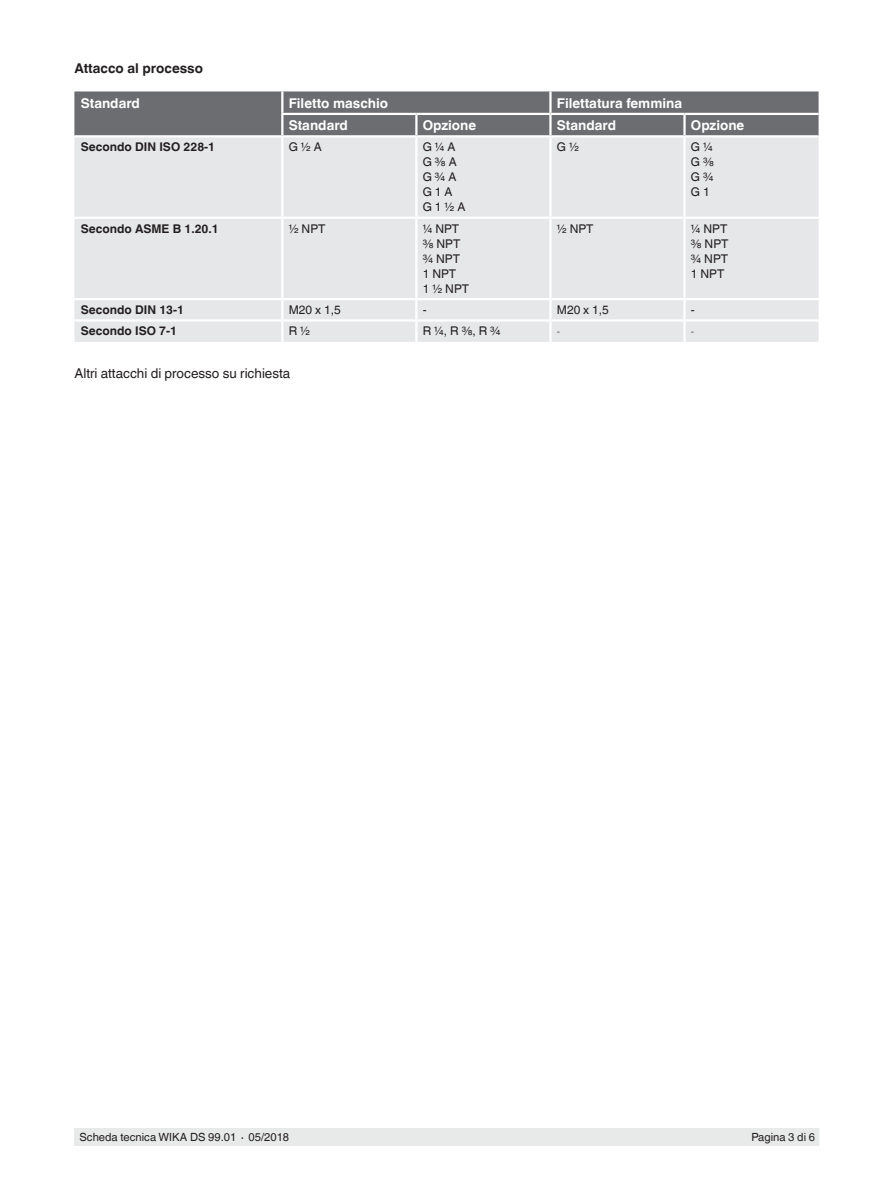
<style>
.page{position:relative;width:893px;height:1188px;background:#fff}
.page>*{position:absolute;margin:0;border:0;box-sizing:border-box;transform-origin:0 0}
.t1{font:700 13.5px "Helvetica World";color:#fff}
.t2{font:13.5px "Helvetica World";color:#231f20}
.t3{font:700 13.5px "Helvetica World";color:#231f20}
.t4{font:12px/15px "Helvetica World";color:#231f20}
.t5{font:700 12px "Helvetica World";color:#231f20}
.t6{font:11.25px "Helvetica World";color:#231f20}
.t7{font:10.2px "Helvetica World";color:#6c6d70}
</style>
<div class="page">
<div style="left:75px;top:1128px;width:744px;height:17px;background:#e8eae9"></div>
<div style="left:74px;top:91px;width:745px;height:44px;background:#6c6d70"></div>
<div style="left:74px;top:137px;width:745px;height:205px;background:#e6e7e9"></div>
<hr style="left:549px;top:91px;width:3px;height:22px;background:#fff">
<hr style="left:281px;top:113px;width:135px;height:2px;background:#fff">
<hr style="left:281px;top:115px;width:2px;height:20px;background:#fff">
<hr style="left:281px;top:91px;width:2px;height:22px;background:#fff">
<hr style="left:416px;top:113px;width:134px;height:2px;background:#fff">
<hr style="left:550px;top:113px;width:134px;height:2px;background:#fff">
<hr style="left:549px;top:115px;width:3px;height:20px;background:#fff">
<hr style="left:684px;top:113px;width:135px;height:2px;background:#fff">
<hr style="left:549px;top:322px;width:3px;height:20px;background:#fff">
<hr style="left:683px;top:322px;width:3px;height:20px;background:#fff">
<hr style="left:74px;top:217px;width:208px;height:2px;background:#fff">
<hr style="left:74px;top:298px;width:208px;height:2px;background:#fff">
<hr style="left:74px;top:319px;width:208px;height:3px;background:#fff">
<hr style="left:281px;top:137px;width:2px;height:80px;background:#fff">
<hr style="left:415px;top:137px;width:2px;height:80px;background:#fff">
<hr style="left:549px;top:137px;width:3px;height:80px;background:#fff">
<hr style="left:683px;top:137px;width:3px;height:80px;background:#fff">
<hr style="left:282px;top:217px;width:134px;height:2px;background:#fff">
<hr style="left:281px;top:219px;width:2px;height:79px;background:#fff">
<hr style="left:416px;top:217px;width:134px;height:2px;background:#fff">
<hr style="left:415px;top:219px;width:2px;height:79px;background:#fff">
<hr style="left:550px;top:217px;width:134px;height:2px;background:#fff">
<hr style="left:549px;top:219px;width:3px;height:79px;background:#fff">
<hr style="left:684px;top:217px;width:135px;height:2px;background:#fff">
<hr style="left:683px;top:219px;width:3px;height:79px;background:#fff">
<hr style="left:282px;top:298px;width:134px;height:2px;background:#fff">
<svg style="left:281px;top:300px;width:2px;height:19px"></svg>
<hr style="left:416px;top:298px;width:134px;height:2px;background:#fff">
<svg style="left:415px;top:300px;width:2px;height:19px"></svg>
<hr style="left:550px;top:298px;width:134px;height:2px;background:#fff">
<hr style="left:549px;top:300px;width:3px;height:19px;background:#fff">
<hr style="left:684px;top:298px;width:135px;height:2px;background:#fff">
<hr style="left:683px;top:300px;width:3px;height:19px;background:#fff">
<hr style="left:282px;top:319px;width:134px;height:3px;background:#fff">
<hr style="left:281px;top:322px;width:2px;height:20px;background:#fff">
<hr style="left:416px;top:319px;width:134px;height:3px;background:#fff">
<hr style="left:415px;top:322px;width:2px;height:20px;background:#fff">
<hr style="left:550px;top:319px;width:134px;height:3px;background:#fff">
<hr style="left:684px;top:319px;width:135px;height:3px;background:#fff">
<hr style="left:415px;top:115px;width:2px;height:20px;background:#fff">
<hr style="left:683px;top:115px;width:3px;height:20px;background:#fff">
<p class="t3" style="left:74px;top:61px;width:130px">Attacco al processo</p>
<p class="t1" style="left:81px;top:95px;width:61px">Standard</p>
<p class="t1" style="left:289px;top:95px;width:101px">Filetto maschio</p>
<p class="t1" style="left:557px;top:95px;width:127px">Filettatura femmina</p>
<p class="t1" style="left:289px;top:117px;width:61px">Standard</p>
<p class="t1" style="left:423px;top:117px;width:55px">Opzione</p>
<p class="t1" style="left:557px;top:117px;width:61px">Standard</p>
<p class="t1" style="left:691px;top:117px;width:55px">Opzione</p>
<p class="t5" style="left:81px;top:140px;width:136px">Secondo DIN ISO 228-1</p>
<p class="t4" style="left:289px;top:140px;width:35px">G ½ A</p>
<p class="t4" style="left:423px;top:140px;width:44px">G ¼ A<br>G ⅜ A<br>G ¾ A<br>G 1 A<br>G 1 ½ A</p>
<p class="t4" style="left:557px;top:140px;width:24px">G ½</p>
<p class="t4" style="left:691px;top:140px;width:25px;text-align:justify">G ¼ G ⅜ G ¾ G 1</p>
<p class="t5" style="left:81px;top:222px;width:140px">Secondo ASME B 1.20.1</p>
<p class="t4" style="left:289px;top:221px;width:38px">½ NPT</p>
<p class="t4" style="left:423px;top:221px;width:48px">¼ NPT ⅜ NPT ¾ NPT<br>1 NPT<br>1 ½ NPT</p>
<p class="t4" style="left:557px;top:221px;width:38px">½ NPT</p>
<p class="t4" style="left:691px;top:221px;width:39px;text-align:justify">¼ NPT ⅜ NPT ¾ NPT 1 NPT</p>
<p class="t5" style="left:81px;top:303px;width:105px">Secondo DIN 13-1</p>
<p class="t4" style="left:289px;top:302px;width:54px">M20 x 1,5</p>
<p class="t4" style="left:423px;top:302px;width:5px">-</p>
<p class="t4" style="left:557px;top:302px;width:54px">M20 x 1,5</p>
<p class="t4" style="left:691px;top:302px;width:5px">-</p>
<p class="t5" style="left:81px;top:324px;width:98px">Secondo ISO 7-1</p>
<p class="t4" style="left:289px;top:324px;width:23px">R ½</p>
<p class="t4" style="left:423px;top:324px;width:80px">R ¼, R ⅜, R ¾</p>
<p class="t7" style="left:557px;top:325px;width:5px">-</p>
<p class="t7" style="left:691px;top:325px;width:5px">-</p>
<p class="t2" style="left:74px;top:365px;width:217px">Altri attacchi di processo su richiesta</p>
<p class="t6" style="left:80px;top:1131px;width:211px">Scheda tecnica WIKA DS 99.01 ∙ 05/2018</p>
<p class="t6" style="left:751px;top:1131px;width:65px">Pagina 3 di 6</p>
</div>
